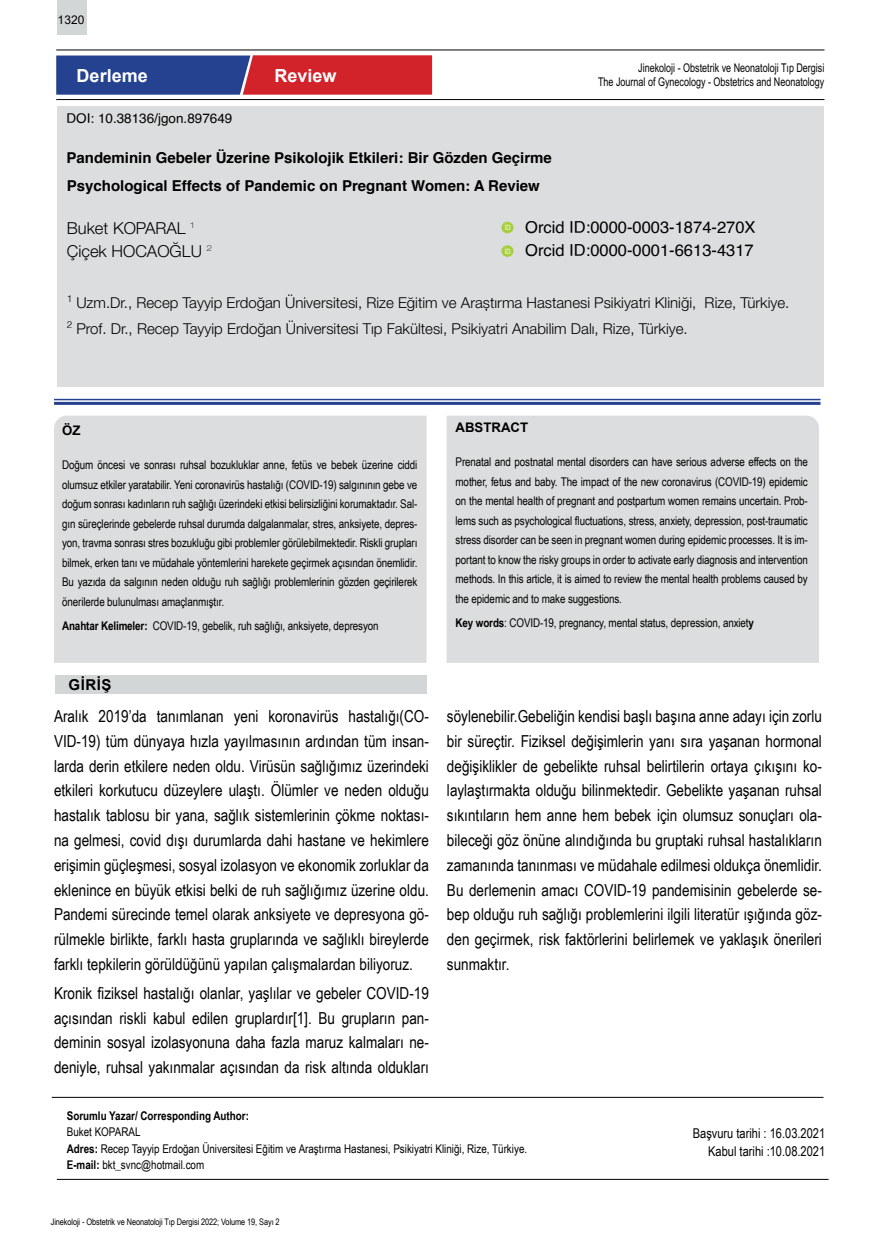
<style>
.page{position:relative;width:876px;height:1234px;background:#fff}
.page>*{position:absolute;margin:0;border:0;box-sizing:border-box;transform-origin:0 0}
.t1{font:700 18px "Arial";color:#fff}
.t2{font:16.5px/24.8px "Arial Narrow";color:#000;text-align:justify}
.t3{font:16.5px/23.5px "Helvetica";color:#000}
.t4{font:300 16.5px/23.5px "Helvetica Neue LT Pro";color:#000}
.t5{font:300 15px/26.1px "Helvetica Neue LT Pro";color:#000}
.t6{font:700 15px/28px "Helvetica";color:#000}
.t7{font:700 15px "Arial";letter-spacing:.035em;color:#000}
.t8{font:13.5px/18px "Arial Narrow";color:#000;text-align:right}
.t9{font:13.5px "Helvetica";color:#000}
.t10{font:700 13.2px "Arial";color:#000}
.t11{font:12px/19.5px "Arial Narrow";letter-spacing:-.01em;color:#000;text-align:justify}
.t12{font:12px/14.4px "Arial Th";color:#000;text-align:right}
.t13{font:700 12px "Arial Narrow";color:#000}
.t14{font:12px "Arial";color:#000}
.t15{font:9px "Arial Narrow";letter-spacing:-.01em;color:#000}
.t16{font:7.2px "Arial Narrow";color:#fff}
.s1{font-weight:700}
</style>
<div class="page">
<div style="left:57px;top:0;width:30px;height:35px;background:#d2d6d7"></div>
<svg style="left:56px;top:55px;width:376px;height:40px;background:#7d3861"></svg>
<div style="left:57px;top:106px;width:766px;height:281px;background:#dcddde"></div>
<div style="left:54px;top:415px;width:372px;height:247px;background:#dcddde"></div>
<div style="left:446px;top:415px;width:373px;height:247px;background:#dcddde"></div>
<hr style="left:52px;top:1096px;width:771px;height:1px;background:#000">
<hr style="left:57px;top:1178px;width:771px;height:1px;background:#000">
<hr style="left:54px;top:402px;width:766px;height:3px;background:#25408f">
<hr style="left:54px;top:399px;width:766px;height:1px;background:#25408f">
<hr style="left:56px;top:99px;width:768px;height:1px;background:#000">
<hr style="left:56px;top:50px;width:768px;height:1px;background:#000">
<div style="left:501px;top:222px;width:12px;height:11px;background:#a6ce39;border-radius:50%"></div>
<div style="left:501px;top:245px;width:12px;height:12px;background:#a6ce39;border-radius:50%"></div>
<div style="left:56px;top:675px;width:371px;height:18px;background:#d2d6d7"></div>
<p class="t14" style="left:58px;top:11px;width:28px">1320</p>
<p class="t1" style="left:77px;top:63px;width:73px">Derleme</p>
<p class="t1" style="left:274px;top:63px;width:64px">Review</p>
<p class="t9" style="left:66px;top:108px;width:167px">DOI: 10.38136/jgon.897649</p>
<p class="t12" style="left:598px;top:61px;width:228px">Jinekoloji - Obstetrik ve Neonatoloji Tıp Dergisi<br>The Journal of Gynecology - Obstetrics and Neonatology</p>
<p class="t6" style="left:66px;top:144px;width:487px">Pandeminin Gebeler Üzerine Psikolojik Etkileri: Bir Gözden Geçirme<br>Psychological Effects of Pandemic on Pregnant Women: A Review</p>
<p class="t4" style="left:67px;top:215px;width:147px">Buket KOPARAL <sup>1<br></sup>Çiçek HOCAOĞLU <sup>2</sup></p>
<p class="t3" style="left:525px;top:216px;width:232px">Orcid ID:0000-0003-1874-270X<br>Orcid ID:0000-0001-6613-4317</p>
<p class="t5" style="left:67px;top:289px;width:724px"><sup>1</sup> Uzm.Dr., Recep Tayyip Erdoğan Üniversitesi, Rize Eğitim ve Araştırma Hastanesi Psikiyatri Kliniği, Rize, Türkiye.<br><sup>2</sup> Prof. Dr., Recep Tayyip Erdoğan Üniversitesi Tıp Fakültesi, Psikiyatri Anabilim Dalı, Rize, Türkiye.</p>
<p class="t16" style="left:504px;top:222px;width:8px">İD</p>
<p class="t16" style="left:504px;top:246px;width:8px">İD</p>
<p class="t10" style="left:62px;top:421px;width:20px">ÖZ</p>
<p class="t11" style="left:62px;top:455px;width:357px">Doğum öncesi ve sonrası ruhsal bozukluklar anne, fetüs ve bebek üzerine ciddi olumsuz etkiler yaratabilir. Yeni coronavirüs hastalığı (COVID-19) salgınının gebe ve doğum sonrası kadınların ruh sağlığı üzerindeki etkisi belirsizliğini korumaktadır. Sal&shy;gın süreçlerinde gebelerde ruhsal durumda dalgalanmalar, stres, anksiyete, depres&shy;yon, travma sonrası stres bozukluğu gibi problemler görülebilmektedir. Riskli grupları bilmek, erken tanı ve müdahale yöntemlerini harekete geçirmek açısından önemlidir.<br>Bu yazıda da salgının neden olduğu ruh sağlığı problemlerinin gözden geçirilerek önerilerde bulunulması amaçlanmıştır.</p>
<p class="t11" style="left:62px;top:615px;width:318px"><span class="s1">Anahtar Kelimeler:</span> COVID-19, gebelik, ruh sağlığı, anksiyete, depresyon</p>
<p class="t7" style="left:69px;top:674px;width:44px">GIRIŞ</p>
<p class="t2" style="left:54px;top:703px;width:376px">Aralık 2019’da tanımlanan yeni koronavirüs hastalığı(CO-VID-19) tüm dünyaya hızla yayılmasının ardından tüm insan&shy;larda derin etkilere neden oldu. Virüsün sağlığımız üzerindeki etkileri korkutucu düzeylere ulaştı. Ölümler ve neden olduğu hastalık tablosu bir yana, sağlık sistemlerinin çökme noktası&shy;na gelmesi, covid dışı durumlarda dahi hastane ve hekimlere erişimin güçleşmesi, sosyal izolasyon ve ekonomik zorluklar da eklenince en büyük etkisi belki de ruh sağlığımız üzerine oldu.<br>Pandemi sürecinde temel olarak anksiyete ve depresyona gö&shy;rülmekle birlikte, farklı hasta gruplarında ve sağlıklı bireylerde farklı tepkilerin görüldüğünü yapılan çalışmalardan biliyoruz.</p>
<p class="t2" style="left:54px;top:979px;width:376px">Kronik fiziksel hastalığı olanlar, yaşlılar ve gebeler COVID-19 açısından riskli kabul edilen gruplardır[1]. Bu grupların pan&shy;deminin sosyal izolasyonuna daha fazla maruz kalmaları ne&shy;deniyle, ruhsal yakınmalar açısından da risk altında oldukları</p>
<p class="t10" style="left:455px;top:417px;width:74px">ABSTRACT</p>
<p class="t11" style="left:455px;top:452px;width:354px">Prenatal and postnatal mental disorders can have serious adverse effects on the mother, fetus and baby. The impact of the new coronavirus (COVID-19) epidemic on the mental health of pregnant and postpartum women remains uncertain. Prob&shy;lems such as psychological fluctuations, stress, anxiety, depression, post-traumatic stress disorder can be seen in pregnant women during epidemic processes. It is im&shy;portant to know the risky groups in order to activate early diagnosis and intervention methods. In this article, it is aimed to review the mental health problems caused by the epidemic and to make suggestions.</p>
<p class="t11" style="left:455px;top:612px;width:300px"><span class="s1">Key words</span>: COVID-19, pregnancy, mental status, depression, anxiet<span class="s1">y</span></p>
<p class="t2" style="left:447px;top:703px;width:376px">söylenebilir.Gebeliğin kendisi başlı başına anne adayı için zorlu bir süreçtir. Fiziksel değişimlerin yanı sıra yaşanan hormonal değişiklikler de gebelikte ruhsal belirtilerin ortaya çıkışını ko&shy;laylaştırmakta olduğu bilinmektedir. Gebelikte yaşanan ruhsal sıkıntıların hem anne hem bebek için olumsuz sonuçları ola&shy;bileceği göz önüne alındığında bu gruptaki ruhsal hastalıkların zamanında tanınması ve müdahale edilmesi oldukça önemlidir.<br>Bu derlemenin amacı COVID-19 pandemisinin gebelerde se&shy;bep olduğu ruh sağlığı problemlerini ilgili literatür ışığında göz&shy;den geçirmek, risk faktörlerini belirlemek ve yaklaşık önerileri sunmaktır.</p>
<p class="t13" style="left:67px;top:1105px;width:184px">Sorumlu Yazar/ Corresponding Author:</p>
<p class="t11" style="left:67px;top:1122px;width:462px;line-height:16.5px;text-align:left">Buket KOPARAL<br><span class="s1">Adres:</span> Recep Tayyip Erdoğan Üniversitesi Eğitim ve Araştırma Hastanesi, Psikiyatri Kliniği, Rize, Türkiye.<br><span class="s1">E-mail:</span> bkt_svnc@hotmail.com</p>
<p class="t15" style="left:51px;top:1215px;width:230px">Jinekoloji - Obstetrik ve Neonatoloji Tıp Dergisi 2022; Volume 19, Sayı 2</p>
<p class="t8" style="left:692px;top:1123px;width:134px">Başvuru tarihi : 16.03.2021<br>Kabul tarihi :10.08.2021</p>
</div>
